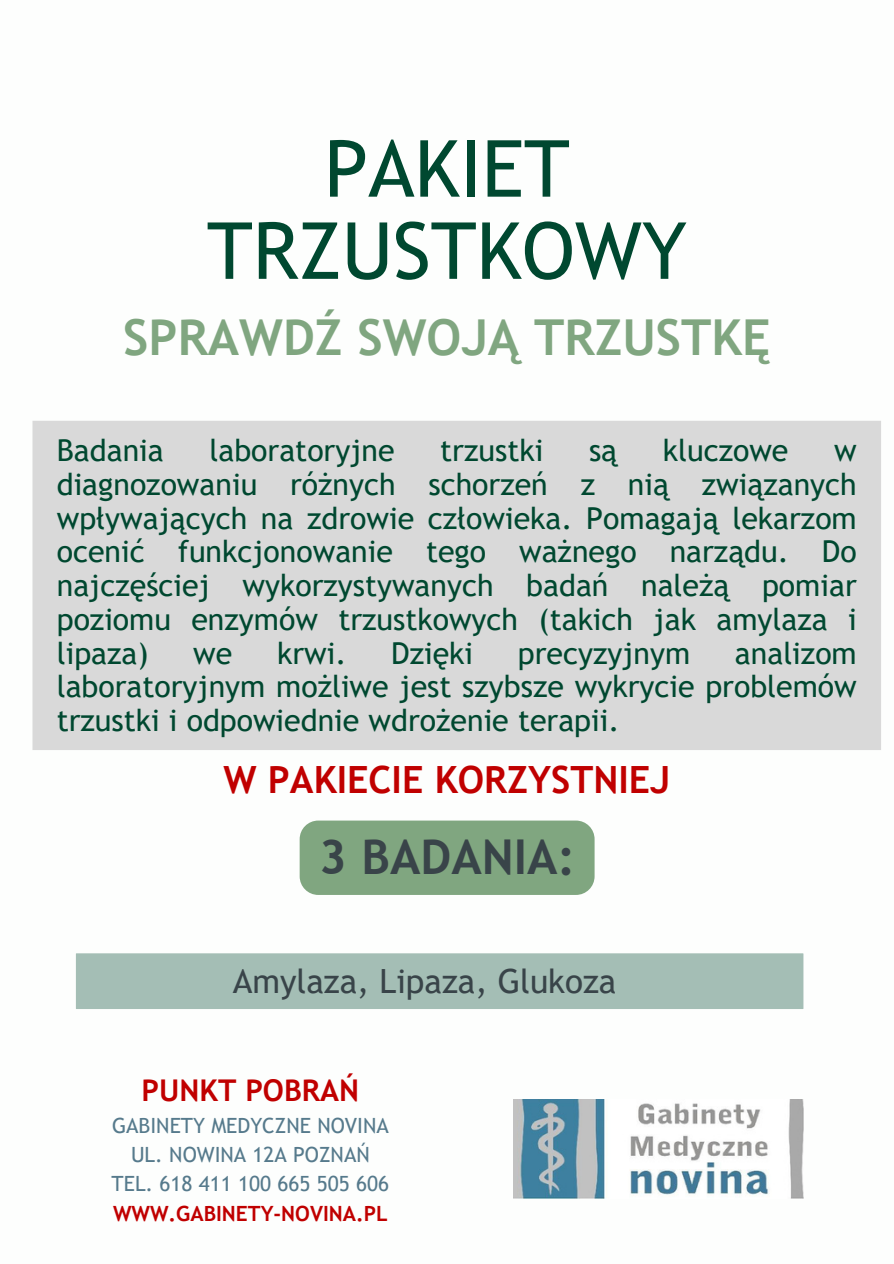
<style>
.page{position:relative;width:894px;height:1264px;background:#fff}
.page>*{position:absolute;margin:0;border:0;box-sizing:border-box;transform-origin:0 0}
.t1{font:78.75px "Trebuchet MS";color:#004830}
.t2{font:700 49.5px "Trebuchet MS";color:#80a680}
.t3{font:700 48px "Trebuchet MS";color:#394449}
.t4{font:700 37.5px "Trebuchet MS";color:#c00000}
.t5{font:33.3px "Trebuchet MS";color:#394449}
.t6{font:30.3px/33.8px "Trebuchet MS";color:#004830;text-align:justify}
.t7{font:700 30px "Trebuchet MS";color:#c00000}
.t8{font:21px "Trebuchet MS";color:#567a8c}
.t9{font:700 21px "Trebuchet MS";color:#c00000}
</style>
<div class="page">
<img style="left:513px;top:1099px;width:290px;height:99px">
<div style="left:299px;top:820px;width:295px;height:74px;background:#80a680;border-radius:19px"></div>
<div style="left:32px;top:421px;width:848px;height:329px;background:#d9d9d9"></div>
<div style="left:76px;top:953px;width:727px;height:56px;background:#a4beb5"></div>
<p class="t1" style="left:324px;top:123px;width:247px">PAKIET</p>
<p class="t1" style="left:207px;top:205px;width:481px">TRZUSTKOWY</p>
<p class="t2" style="left:123px;top:308px;width:648px">SPRAWDŹ SWOJĄ TRZUSTKĘ</p>
<p class="t6" style="left:57px;top:433px;width:108px">Badania</p>
<p class="t6" style="left:209px;top:433px;width:186px">laboratoryjne</p>
<p class="t6" style="left:440px;top:433px;width:104px">trzustki</p>
<p class="t6" style="left:589px;top:433px;width:30px">są</p>
<p class="t6" style="left:662px;top:433px;width:127px">kluczowe</p>
<p class="t6" style="left:57px;top:433px;width:801px;text-indent:777px">w diagnozowaniu różnych schorzeń z nią związanych wpływających na zdrowie człowieka. Pomagają lekarzom ocenić funkcjonowanie tego ważnego narządu. Do najczęściej wykorzystywanych badań należą pomiar poziomu enzymów trzustkowych (takich jak amylaza i lipaza)</p>
<p class="t6" style="left:57px;top:636px;width:801px;text-indent:678px">analizom laboratoryjnym możliwe jest szybsze wykrycie problemów trzustki i odpowiednie wdrożenie terapii.</p>
<p class="t6" style="left:193px;top:636px;width:41px">we</p>
<p class="t6" style="left:277px;top:636px;width:71px">krwi.</p>
<p class="t6" style="left:391px;top:636px;width:84px">Dzięki</p>
<p class="t6" style="left:517px;top:636px;width:174px">precyzyjnym</p>
<p class="t4" style="left:223px;top:757px;width:448px">W PAKIECIE KORZYSTNIEJ</p>
<p class="t3" style="left:319px;top:829px;width:258px">3 BADANIA:</p>
<p class="t5" style="left:233px;top:961px;width:385px">Amylaza, Lipaza, Glukoza</p>
<p class="t7" style="left:141px;top:1073px;width:219px">PUNKT POBRAŃ</p>
<p class="t8" style="left:112px;top:1113px;width:278px">GABINETY MEDYCZNE NOVINA</p>
<p class="t8" style="left:131px;top:1142px;width:240px">UL. NOWINA 12A POZNAŃ</p>
<p class="t8" style="left:112px;top:1171px;width:279px">TEL. 618 411 100 665 505 606</p>
<p class="t9" style="left:113px;top:1200px;width:276px">WWW.GABINETY-NOVINA.PL</p>
</div>
